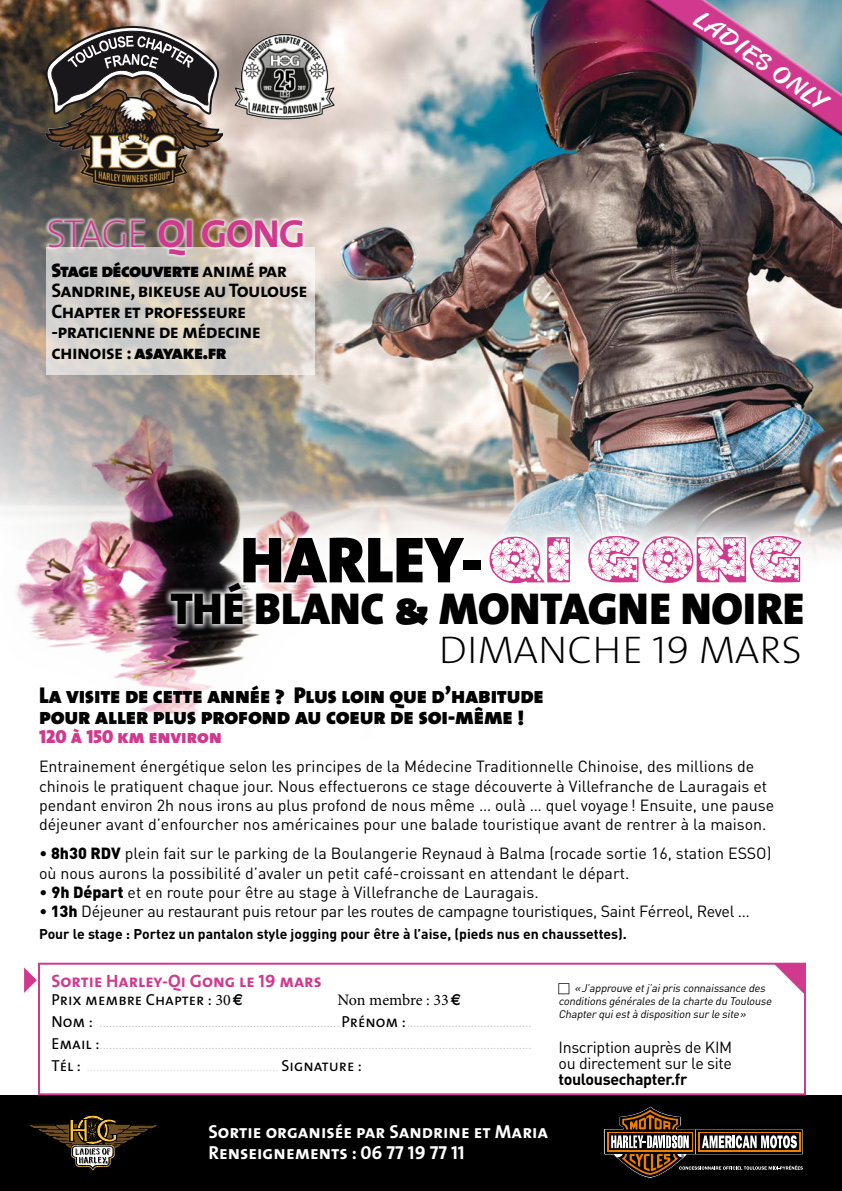
<style>
.page{position:relative;width:842px;height:1191px;background:#fff}
.page>*{position:absolute;margin:0;border:0;box-sizing:border-box;transform-origin:0 0}
.t1{font:65.7px "The Mix Black Caps";color:#000}
.t2{font:44.9px "The Mix Black Caps";color:#000}
.t3{font:39.2px "The Mix Bold Caps";letter-spacing:-.03em;color:#d0398d}
.t4{font:38.8px "The Mix Extra Light Caps";color:#000;scale:1.05 1}
.t5{font:italic 24px "Finition PERSONALUSEONLY";color:#fff;scale:1.25 1}
.t6{font:23px/21px "The Mix Black Caps";letter-spacing:-.01em;color:#000}
.t7{font:19.7px/20.5px "The Mix Bold Caps";letter-spacing:-.03em;color:#000}
.t8{font:19.7px "The Mix Black Caps";letter-spacing:-.03em;color:#000}
.t9{font:19px "The Mix Black Caps";color:#d0398d}
.t10{font:18.9px/21.2px "The Mix Bold Caps";color:#fff}
.t11{font:18px "The Mix Bold Caps";color:#d0398d}
.t12{font:16px/19.2px "DIN";color:#000}
.t13{font:16px/22px "The Mix Extra Light Caps";color:#c6c6c6;text-align:justify}
.t14{font:16px/16px "DIN";letter-spacing:-.02em;color:#000}
.t15{font:16px "The Mix Caps";color:#000}
.t16{font:700 16px "DIN";letter-spacing:-.02em;color:#000}
.t17{font:16px "Minion Pro";letter-spacing:-.01em;color:#000}
.t18{font:700 14px "DIN";color:#000}
.t19{font:italic 11px/13.2px "DIN";color:#000}
.s1{font-family:"The Mix Extra Light Caps"}
.s2{font-family:"The Mix Bold Caps"}
.s3{font-family:"Zensyrom";font-size:54.8px;color:#d0398d}
.s4{font-weight:900}
.s5{font-family:"Minion Pro"}
.s6{font-family:"Euro Sans";font-weight:700}
.s7{font-family:"The Mix Caps";color:#000}
.s8{color:#dadada}
</style>
<div class="page">
<div style="left:0;top:1095px;width:842px;height:96px;background:#000"></div>
<img style="left:0;top:0;width:842px;height:555px">
<img style="left:0;top:346px;width:374px;height:370px">
<svg style="left:603px;top:1106px;width:200px;height:72px"></svg>
<img style="left:45px;top:90px;width:177px;height:98px">
<img style="left:44px;top:26px;width:177px;height:89px">
<svg style="left:30px;top:1115px;width:127px;height:55px"></svg>
<svg style="left:47px;top:247px;width:268px;height:127px;background:#d5d0c9"></svg>
<div style="left:164px;top:528px;width:646px;height:104px;background:#fff;opacity:.94"></div>
<div style="left:45px;top:216px;width:261px;height:43px;background:#fff;opacity:.67"></div>
<div style="left:38px;top:962px;width:768px;height:133px;border:2px solid #d0398d"></div>
<svg style="left:24px;top:967px;width:13px;height:26px"></svg>
<svg style="left:774px;top:964px;width:31px;height:31px"></svg>
<img style="left:231px;top:31px;width:106px;height:93px">
<img style="left:643px;top:0;width:199px;height:164px">
<h3 class="t3" style="left:47px;top:201px;width:260px"><span class="s1">STAGE</span> QI GONG</h3>
<p class="t8" style="left:51px;top:253px;width:237px">Stage découverte <span class="s2">animé par</span></p>
<p class="t7" style="left:51px;top:280px;width:258px">Sandrine, bikeuse au Toulouse<br>Chapter et professeure -praticienne de médecine</p>
<p class="t8" style="left:51px;top:335px;width:177px"><span class="s2">chinoise :</span> asayake.fr</p>
<h3 class="t5" style="left:709px;top:-1px;width:129px;rotate:35deg">LADIES ONLY</h3>
<h1 class="t1" style="left:240px;top:504px;width:566px">HARLEY-<span class="s3">QI GONG</span></h1>
<h2 class="t2" style="left:171px;top:571px;width:635px">THÉ BLANC &amp; MONTAGNE NOIRE</h2>
<h3 class="t4" style="left:439px;top:618px;width:347px">DIMANCHE 19 MARS</h3>
<h3 class="t6" style="left:39px;top:684px;width:506px">La visite de cette année ? Plus loin que d’habitude pour aller plus profond au coeur de soi-même !</h3>
<p class="t9" style="left:39px;top:720px;width:184px">120 à 150 km environ</p>
<p class="t12" style="left:39px;top:757px;width:737px">Entrainement énergétique selon les principes de la Médecine Traditionnelle Chinoise, des millions de chinois le pratiquent chaque jour. Nous effectuerons ce stage découverte à Villefranche de Lauragais et pendant environ 2h nous irons au plus profond de nous même … oulà … quel voyage! Ensuite, une pause déjeuner avant d’enfourcher nos américaines pour une balade touristique avant de rentrer à la maison.</p>
<p class="t12" style="left:39px;top:843px;width:734px">• <span class="s4">8h30 RDV</span> plein fait sur le parking de la Boulangerie Reynaud à Balma (rocade sortie 16, station ESSO) où nous aurons la possibilité d’avaler un petit café-croissant en attendant le départ.</p>
<p class="t12" style="left:39px;top:882px;width:501px">• <span class="s4">9h Départ</span> et en route pour être au stage à Villefranche de Lauragais.</p>
<p class="t14" style="left:39px;top:903px;width:712px">• <span class="s4">13h</span> Déjeuner au restaurant puis retour par les routes de campagne touristiques, Saint Férreol, Revel …</p>
<p class="t18" style="left:39px;top:925px;width:589px">Pour le stage : Portez un pantalon style jogging pour être à l’aise, (pieds nus en chaussettes).</p>
<p class="t11" style="left:52px;top:965px;width:272px">Sortie Harley-Qi Gong le 19 mars</p>
<p class="t15" style="left:52px;top:985px;width:193px">Prix membre Chapter : <span class="s5">30</span><span class="s6">€</span></p>
<p class="t17" style="left:337px;top:988px;width:125px">Non membre : 33<span class="s6">€</span></p>
<p class="t13" style="left:52px;top:1009px;width:482px"><span class="s7">Nom :</span> ...........................................................................<span class="s7">Prénom :</span>.......................................<br><span class="s7">Email :</span>.......................................................................................................................................<br><span class="s7">Tél :</span> <span class="s8">............................................................</span> <span class="s7">Signature :</span></p>
<p class="t19" style="left:558px;top:980px;width:217px;text-indent:16px">«J’approuve etj ’aipris connaissance des conditions générales de la charte du Toulouse<br>Chapterquiestà disposition surle site»</p>
<p class="t14" style="left:558px;top:1038px;width:175px">Inscription auprès de KIM ou directement sur le site</p>
<p class="t16" style="left:558px;top:1068px;width:130px">toulousechapter.fr</p>
<p class="t10" style="left:208px;top:1120px;width:341px">Sortie organisée par Sandrine et Maria<br>Renseignements : 06 77 19 77 11</p>
</div>
